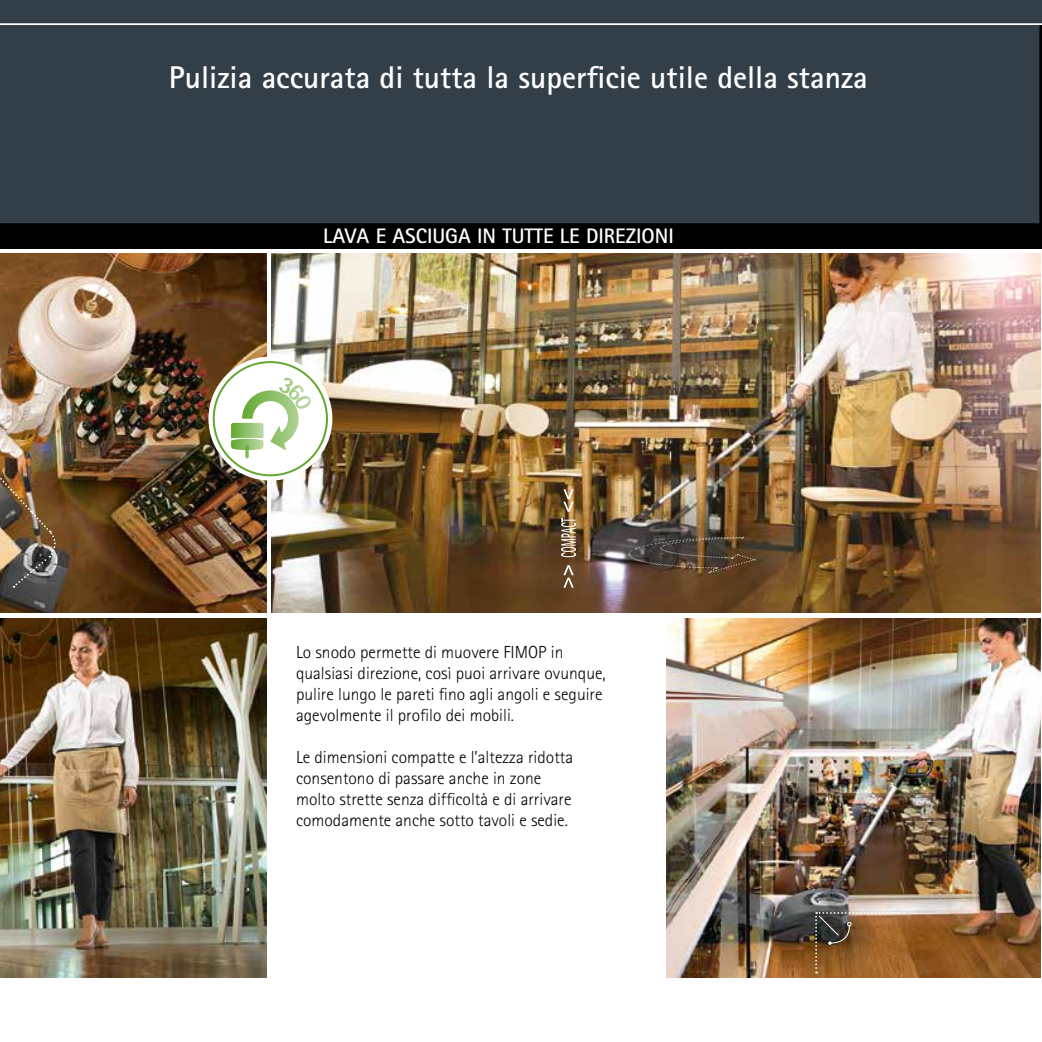
<style>
.page{position:relative;width:1042px;height:1042px;background:#fff}
.page>*{position:absolute;margin:0;border:0;box-sizing:border-box;transform-origin:0 0}
.t1{font:700 31.5px "Rotis Sans Serif";color:#fff}
.t2{font:700 21px "Rotis Sans Serif";color:#fff}
.t3{font:300 17.5px/21px "Rotis Sans Serif";color:#000}
</style>
<div class="page">
<img style="left:0;top:253px;width:267px;height:359px">
<img style="left:271px;top:253px;width:769px;height:359px">
<img style="left:0;top:618px;width:267px;height:359px">
<img style="left:667px;top:618px;width:373px;height:359px">
<img style="left:206px;top:354px;width:129px;height:129px">
<svg style="left:213px;top:361px;width:115px;height:115px"></svg>
<svg style="left:815px;top:912px;width:84px;height:61px;background:#896036"></svg>
<img style="left:611px;top:531px;width:144px;height:43px">
<svg style="left:561px;top:518px;width:15px;height:39px"></svg>
<img style="left:0;top:430px;width:58px;height:157px">
<svg style="left:563px;top:565px;width:11px;height:23px"></svg>
<svg style="left:563px;top:489px;width:11px;height:23px"></svg>
<svg style="left:0;top:0;width:1042px;height:249px;background:#2e3841"></svg>
<h1 class="t1" style="left:169px;top:58px;width:700px">Pulizia accurata di tutta la superficie utile della stanza</h1>
<p class="t2" style="left:323px;top:222px;width:352px">LAVA E ASCIUGA IN TUTTE LE DIREZIONI</p>
<p class="t3" style="left:296px;top:642px;width:311px">Lo snodo permette di muovere FIMOP in qualsiasi direzione, così puoi arrivare ovunque, pulire lungo le pareti fino agli angoli e seguire agevolmente il profilo dei mobili.</p>
<p class="t3" style="left:296px;top:747px;width:279px">Le dimensioni compatte e l’altezza ridotta consentono di passare anche in zone molto strette senza difficoltà e di arrivare comodamente anche sotto tavoli e sedie.</p>
</div>
